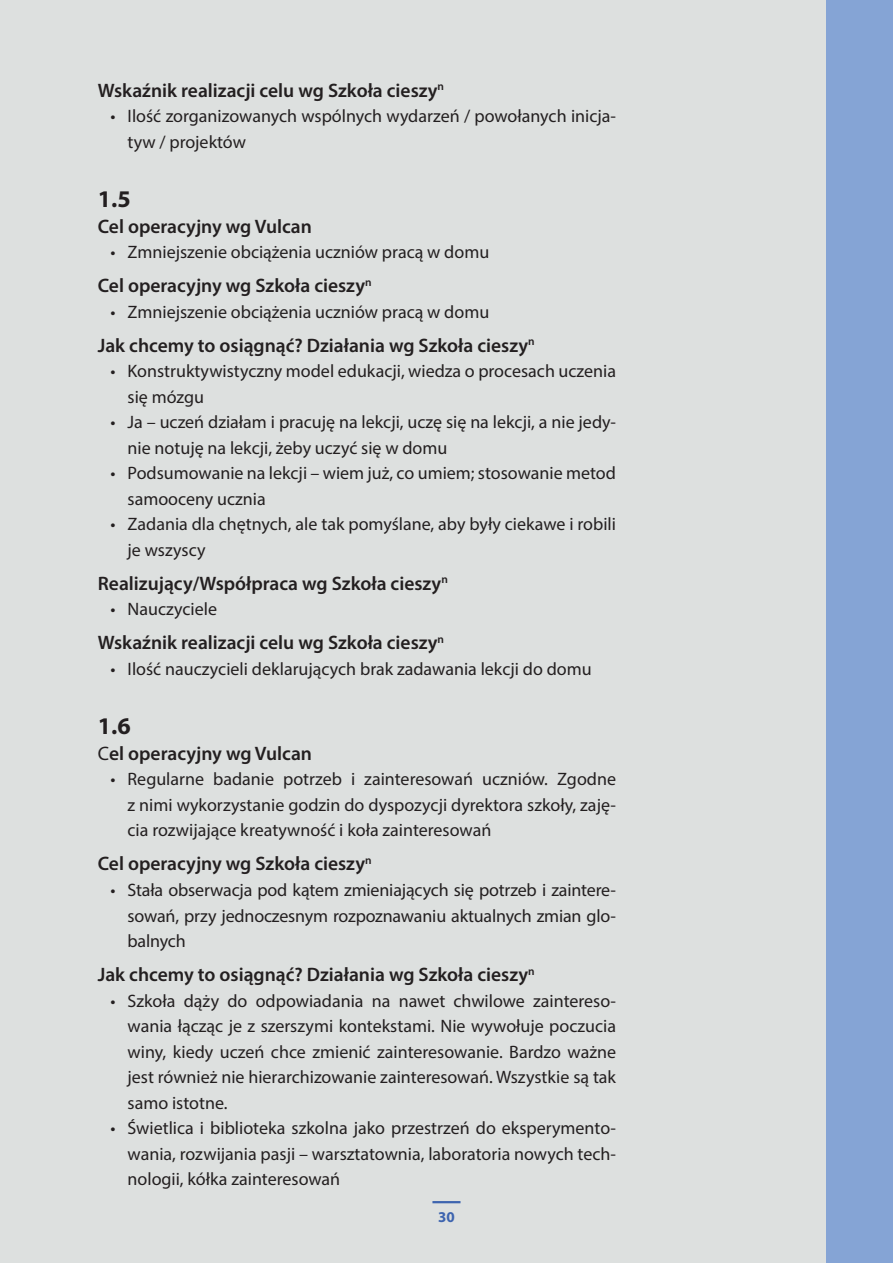
<style>
.page{position:relative;width:893px;height:1263px;background:#dde0df}
.page>*{position:absolute;margin:0;border:0;box-sizing:border-box;transform-origin:0 0}
.tekst_podst{font:700 24px "Myriad Pro";color:#231f20}
.tekst_podst-2{font:600 19.5px "Myriad Pro";color:#231f20}
.t1{font:18px/25.5px "Myriad Pro";color:#231f20}
.t2{font:700 15px "Myriad Pro";color:#3d64af}
.s1{font-weight:400}
</style>
<div class="page">
<div style="left:826px;top:0;width:67px;height:1263px;background:#85a4d5"></div>
<hr style="left:432px;top:1201px;width:28px;height:2px;background:#3d64af">
<p class="tekst_podst-2" style="left:98px;top:78px;width:348px">Wskaźnik realizacji celu wg Szkoła cieszy<sup>n</sup></p>
<p class="t1" style="left:128px;top:103px;width:490px;text-indent:-17px">• Ilość zorganizowanych wspólnych wydarzeń / powołanych inicja&shy;tyw / projektów</p>
<p class="tekst_podst" style="left:98px;top:183px;width:34px">1.5</p>
<p class="tekst_podst-2" style="left:98px;top:214px;width:216px">Cel operacyjny wg Vulcan</p>
<p class="t1" style="left:111px;top:239px;width:380px">• Zmniejszenie obciążenia uczniów pracą w domu</p>
<p class="tekst_podst-2" style="left:98px;top:273px;width:275px">Cel operacyjny wg Szkoła cieszy<sup>n</sup></p>
<p class="t1" style="left:111px;top:299px;width:380px">• Zmniejszenie obciążenia uczniów pracą w domu</p>
<p class="tekst_podst-2" style="left:98px;top:333px;width:438px">Jak chcemy to osiągnąć? Działania wg Szkoła cieszy<sup>n</sup></p>
<p class="t1" style="left:128px;top:358px;width:490px;text-indent:-17px">• Konstruktywistyczny model edukacji, wiedza o procesach uczenia się mózgu</p>
<p class="t1" style="left:128px;top:409px;width:490px;text-indent:-17px">• Ja – uczeń działam i pracuję na lekcji, uczę się na lekcji, a nie jedy&shy;nie notuję na lekcji, żeby uczyć się w domu</p>
<p class="t1" style="left:128px;top:460px;width:490px;text-indent:-17px">• Podsumowanie na lekcji – wiem już, co umiem; stosowanie metod samooceny ucznia</p>
<p class="t1" style="left:128px;top:511px;width:490px;text-indent:-17px">• Zadania dla chętnych, ale tak pomyślane, aby były ciekawe i robili je wszyscy</p>
<p class="tekst_podst-2" style="left:98px;top:571px;width:352px">Realizujący/Współpraca wg Szkoła cieszy<sup>n</sup></p>
<p class="t1" style="left:111px;top:596px;width:108px">• Nauczyciele</p>
<p class="tekst_podst-2" style="left:98px;top:630px;width:348px">Wskaźnik realizacji celu wg Szkoła cieszy<sup>n</sup></p>
<p class="t1" style="left:111px;top:656px;width:483px">• Ilość nauczycieli deklarujących brak zadawania lekcji do domu</p>
<p class="tekst_podst" style="left:98px;top:711px;width:34px">1.6</p>
<p class="tekst_podst-2" style="left:98px;top:741px;width:216px"><span class="s1">C</span>el operacyjny wg Vulcan</p>
<p class="t1" style="left:128px;top:766px;width:490px;text-align:justify;text-indent:-17px">• Regularne badanie potrzeb i zainteresowań uczniów. Zgodne z nimi wykorzystanie godzin do dyspozycji dyrektora szkoły, zaję&shy;cia rozwijające kreatywność i koła zainteresowań</p>
<p class="tekst_podst-2" style="left:98px;top:851px;width:275px">Cel operacyjny wg Szkoła cieszy<sup>n</sup></p>
<p class="t1" style="left:128px;top:877px;width:490px;text-align:justify;text-indent:-17px">• Stała obserwacja pod kątem zmieniających się potrzeb i zaintere&shy;sowań, przy jednoczesnym rozpoznawaniu aktualnych zmian glo&shy;balnych</p>
<p class="tekst_podst-2" style="left:98px;top:962px;width:438px">Jak chcemy to osiągnąć? Działania wg Szkoła cieszy<sup>n</sup></p>
<p class="t1" style="left:128px;top:987px;width:490px;text-align:justify;text-indent:-17px">• Szkoła dąży do odpowiadania na nawet chwilowe zaintereso&shy;wania łącząc je z szerszymi kontekstami. Nie wywołuje poczucia winy, kiedy uczeń chce zmienić zainteresowanie. Bardzo ważne jest również nie hierarchizowanie zainteresowań. Wszystkie są tak samo istotne.</p>
<p class="t1" style="left:128px;top:1115px;width:490px;text-align:justify;text-indent:-17px">• Świetlica i biblioteka szkolna jako przestrzeń do eksperymento&shy;wania, rozwijania pasji – warsztatownia, laboratoria nowych tech&shy;nologii, kółka zainteresowań</p>
<p class="t2" style="left:438px;top:1207px;width:18px">30</p>
</div>
